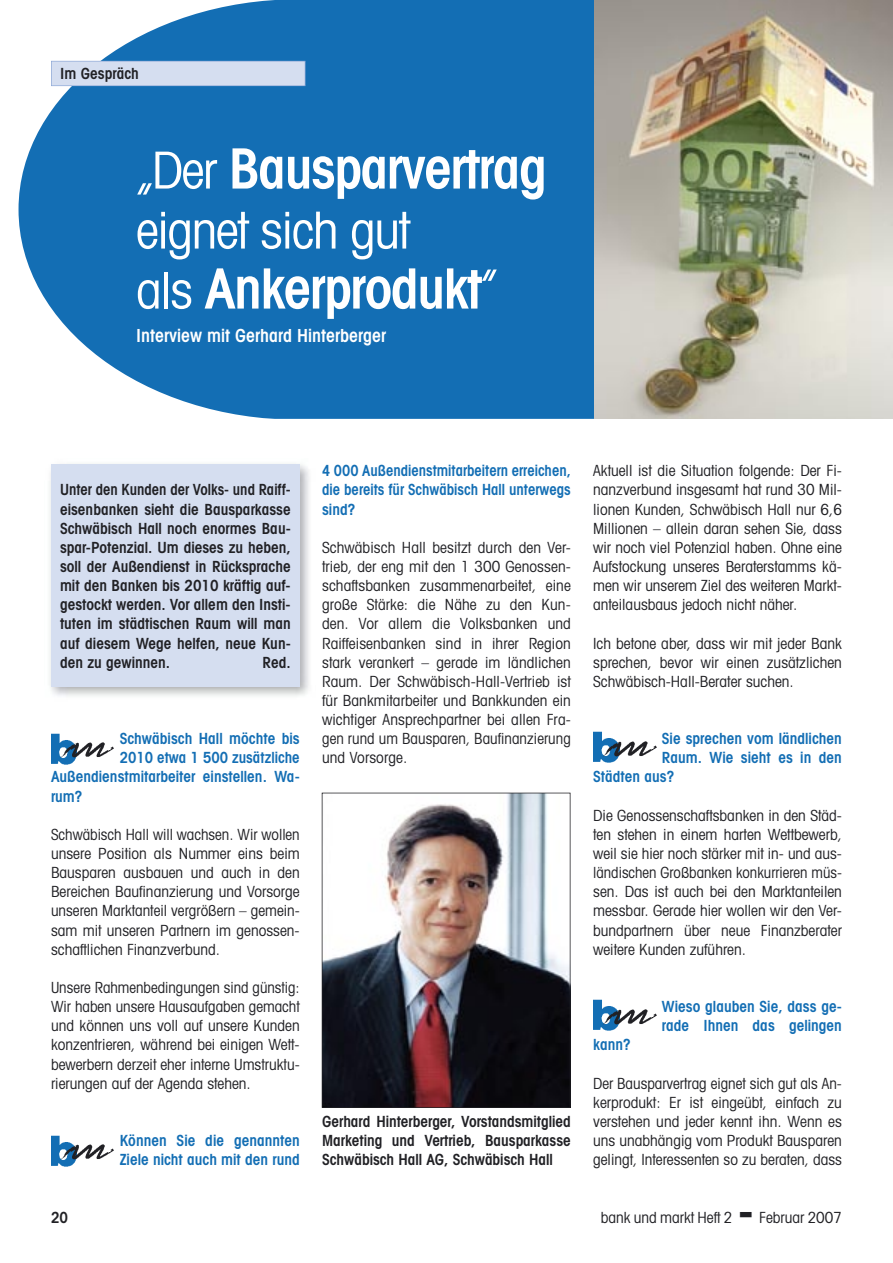
<style>
.page{position:relative;width:893px;height:1263px;background:#fff}
.page>*{position:absolute;margin:0;border:0;box-sizing:border-box;transform-origin:0 0}
.t1{font:600 condensed 55.5px "Avant Garde";letter-spacing:-.025em;color:#fff}
.t2{font:condensed 51px "Avant Garde";letter-spacing:-.025em;color:#fff}
.t3{font:600 condensed 18px "Avant Garde";color:#fff}
.t4{font:condensed 15.3px/19.2px "Avant Garde";color:#212125;text-align:justify}
.t5{font:600 condensed 15.3px/19.2px "Avant Garde";color:#212125;text-align:justify;scale:.96 1}
.t6{font:600 condensed 15.3px/19.2px "Avant Garde";color:#136eb4}
.t7{font:600 condensed 15.3px/19.2px "Avant Garde";color:#212125;text-align:justify}
.t8{font:600 condensed 15.3px/19.2px "Avant Garde";color:#136eb4;text-align:justify;scale:.96 1}
.s1{font-weight:400;font-size:51px}
</style>
<div class="page">
<svg style="left:19px;top:0;width:575px;height:419px;background:#2b7cbb"></svg>
<svg style="left:51px;top:61px;width:254px;height:25px;background:#d1dbee"></svg>
<img style="left:50px;top:464px;width:259px;height:232px">
<div style="left:51px;top:465px;width:249px;height:222px;background:#d5def0"></div>
<img style="left:322px;top:793px;width:248px;height:315px">
<img style="left:51px;top:733px;width:24px;height:31px">
<img style="left:58px;top:741px;width:56px;height:19px">
<img style="left:51px;top:1135px;width:24px;height:31px">
<img style="left:58px;top:1142px;width:56px;height:20px">
<img style="left:593px;top:732px;width:25px;height:31px">
<img style="left:600px;top:739px;width:57px;height:19px">
<img style="left:593px;top:1000px;width:25px;height:31px">
<img style="left:600px;top:1007px;width:57px;height:19px">
<img style="left:594px;top:0;width:299px;height:419px">
<p class="t7" style="left:60px;top:64px;width:80px">Im Gespräch</p>
<h1 class="t1" style="left:136px;top:135px;width:412px"><span class="s1">„Der</span> Bausparvertrag</h1>
<h2 class="t2" style="left:136px;top:199px;width:275px">eignet sich gut</h2>
<h1 class="t1" style="left:136px;top:255px;width:363px"><span class="s1">als</span> Ankerprodukt<span class="s1">”</span></h1>
<p class="t3" style="left:136px;top:325px;width:252px">Interview mit Gerhard Hinterberger</p>
<p class="t5" style="left:60px;top:480px;width:242px">Unter den Kunden der Volks- und Raiff&shy;eisenbanken sieht die Bausparkasse Schwäbisch Hall noch enormes Bau&shy;spar-Potenzial. Um dieses zu heben, soll der Außendienst in Rücksprache mit den Banken bis 2010 kräftig auf&shy;gestockt werden. Vor allem den Insti&shy;tuten im städtischen Raum will man auf diesem Wege helfen, neue Kun&shy;den zu gewinnen.</p>
<p class="t7" style="left:263px;top:652px;width:30px">Red.</p>
<p class="t6" style="left:120px;top:729px;width:182px">Schwäbisch Hall möchte bis</p>
<p class="t6" style="left:120px;top:748px;width:182px">2010 etwa 1 500 zusätzliche</p>
<p class="t6" style="left:51px;top:767px;width:250px">Außendienstmitarbeiter einstellen. Wa-</p>
<p class="t6" style="left:51px;top:786px;width:33px">rum?</p>
<p class="t4" style="left:51px;top:824px;width:250px">Schwäbisch Hall will wachsen. Wir wollen unsere Position als Nummer eins beim Bausparen ausbauen und auch in den Bereichen Baufinanzierung und Vorsorge unseren Marktanteil vergrößern – gemein&shy;sam mit unseren Partnern im genossen&shy;schaftlichen Finanzverbund.</p>
<p class="t4" style="left:51px;top:977px;width:250px">Unsere Rahmenbedingungen sind günstig:<br>Wir haben unsere Hausaufgaben gemacht und können uns voll auf unsere Kunden konzentrieren, während bei einigen Wett&shy;bewerbern derzeit eher interne Umstruktu&shy;rierungen auf der Agenda stehen.</p>
<p class="t6" style="left:120px;top:1131px;width:181px">Können Sie die genannten<br>Ziele nicht auch mit den rund</p>
<p class="t8" style="left:322px;top:461px;width:261px">4 000 Außendienstmitarbeitern erreichen, die bereits für Schwäbisch Hall unterwegs sind?</p>
<p class="t4" style="left:322px;top:537px;width:250px">Schwäbisch Hall besitzt durch den Ver&shy;trieb, der eng mit den 1 300 Genossen&shy;schaftsbanken zusammenarbeitet, eine große Stärke: die Nähe zu den Kun&shy;den. Vor allem die Volksbanken und Raiffeisenbanken sind in ihrer Region stark verankert – gerade im ländlichen Raum. Der Schwäbisch-Hall-Vertrieb ist für Bank mitarbeiter und Bankkunden ein wichtiger Ansprechpartner bei allen Fra&shy;gen rund um Bausparen, Baufinanzierung und Vorsorge.</p>
<p class="t7" style="left:322px;top:1111px;width:250px">Gerhard Hinterberger, Vorstandsmitglied Marketing und Vertrieb, Bausparkasse Schwäbisch Hall AG, Schwäbisch Hall</p>
<p class="t4" style="left:593px;top:461px;width:250px">Aktuell ist die Situation folgende: Der Fi&shy;nanzverbund insgesamt hat rund 30 Mil&shy;lionen Kunden, Schwäbisch Hall nur 6,6<br>Millionen – allein daran sehen Sie, dass wir noch viel Potenzial haben. Ohne eine Aufstockung unseres Beraterstamms kä&shy;men wir unserem Ziel des weiteren Markt&shy;anteilausbaus jedoch nicht näher.</p>
<p class="t4" style="left:593px;top:633px;width:250px">Ich betone aber, dass wir mit jeder Bank sprechen, bevor wir einen zusätzlichen Schwäbisch-Hall-Berater suchen.</p>
<p class="t6" style="left:662px;top:729px;width:181px">Sie sprechen vom ländlichen</p>
<p class="t6" style="left:662px;top:748px;width:181px">Raum. Wie sieht es in den</p>
<p class="t6" style="left:593px;top:767px;width:83px">Städten aus?</p>
<p class="t4" style="left:593px;top:805px;width:250px">Die Genossenschaftsbanken in den Städ&shy;ten stehen in einem harten Wettbewerb, weil sie hier noch stärker mit in- und aus&shy;ländischen Großbanken konkurrieren müs&shy;sen. Das ist auch bei den Marktanteilen messbar. Gerade hier wollen wir den Ver&shy;bundpartnern über neue Finanzberater weitere Kunden zuführen.</p>
<p class="t6" style="left:662px;top:997px;width:181px">Wieso glauben Sie, dass ge&shy;rade Ihnen das gelingen</p>
<p class="t6" style="left:593px;top:1035px;width:39px">kann?</p>
<p class="t4" style="left:593px;top:1073px;width:250px">Der Bausparvertrag eignet sich gut als An&shy;kerprodukt: Er ist eingeübt, einfach zu verstehen und jeder kennt ihn. Wenn es uns unabhängig vom Produkt Bausparen gelingt, Interessenten so zu beraten, dass</p>
<p class="t7" style="left:51px;top:1207px;width:19px">20</p>
<p class="t4" style="left:601px;top:1207px;width:133px">bank und markt Heft 2</p>
<p class="t4" style="left:759px;top:1207px;width:84px">Februar 2007</p>
</div>
